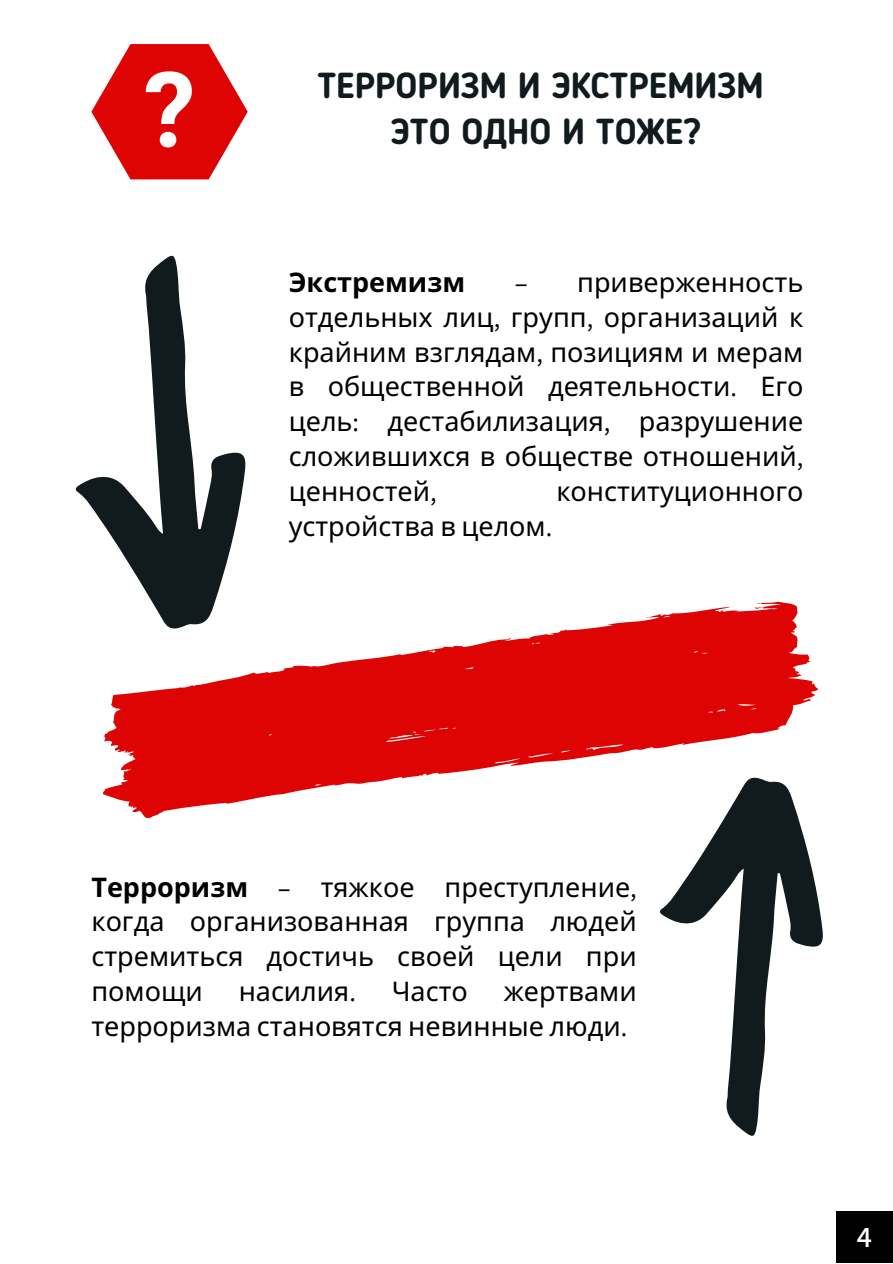
<style>
.page{position:relative;width:893px;height:1264px;background:#fff}
.page>*{position:absolute;margin:0;border:0;box-sizing:border-box;transform-origin:0 0}
.t1{font:700 104.85px "Roboto";color:#fff}
.t2{font:700 35.85px "Blogger Sans";color:#111b1e}
.t3{font:600 30px "Assistant";color:#fff}
.t4{font:27px/34.8px "Noto Sans";color:#000;text-align:justify}
.t5{font:700 27px "Noto Sans";color:#000}
.s1{font-family:"Assistant"}
.s2{font-weight:700}
.s3{font-family:"Assistant";font-weight:600}
</style>
<div class="page">
<div style="left:836px;top:1210px;width:56px;height:52px;background:#000"></div>
<svg style="left:91px;top:44px;width:157px;height:135px"></svg>
<svg style="left:75px;top:255px;width:171px;height:338px"></svg>
<svg style="left:659px;top:825px;width:164px;height:311px"></svg>
<svg style="left:103px;top:593px;width:715px;height:232px;fill:#df0404"></svg>
<p class="t1" style="left:143px;top:50px;width:54px">?</p>
<p class="t2" style="left:317px;top:70px;width:447px">ТЕРРОРИЗМ И ЭКСТРЕМИЗМ</p>
<p class="t2" style="left:390px;top:117px;width:312px">ЭТО ОДНО И ТОЖЕ?</p>
<p class="t5" style="left:289px;top:263px;width:178px">Экстремизм</p>
<p class="t4" style="left:289px;top:264px;width:516px;text-indent:226px"><span class="s1">–</span> приверженность отдельных лиц<span class="s1">,</span> групп<span class="s1">,</span> организаций к крайним взглядам<span class="s1">,</span> позициям и мерам в общественной деятельности<span class="s1">.</span> Его цель<span class="s1">:</span> дестабилизация<span class="s1">,</span> разрушение сложившихся в обществе отношений<span class="s1">, </span>ценностей<span class="s1">,</span></p>
<p class="t4" style="left:556px;top:473px;width:248px">конституционного</p>
<p class="t4" style="left:289px;top:508px;width:265px">устройства в целом<span class="s1">.</span></p>
<p class="t4" style="left:91px;top:868px;width:547px"><span class="s2">Терроризм</span> <span class="s3">–</span> тяжкое преступление<span class="s1">, </span>когда организованная группа людей стремиться достичь своей цели при помощи</p>
<p class="t4" style="left:239px;top:973px;width:119px">насилия<span class="s1">.</span></p>
<p class="t4" style="left:391px;top:973px;width:78px">Часто</p>
<p class="t4" style="left:91px;top:973px;width:547px;text-indent:412px">жертвами терроризма становятся невинные люди<span class="s1">.</span></p>
<p class="t3" style="left:856px;top:1215px;width:17px">4</p>
</div>
